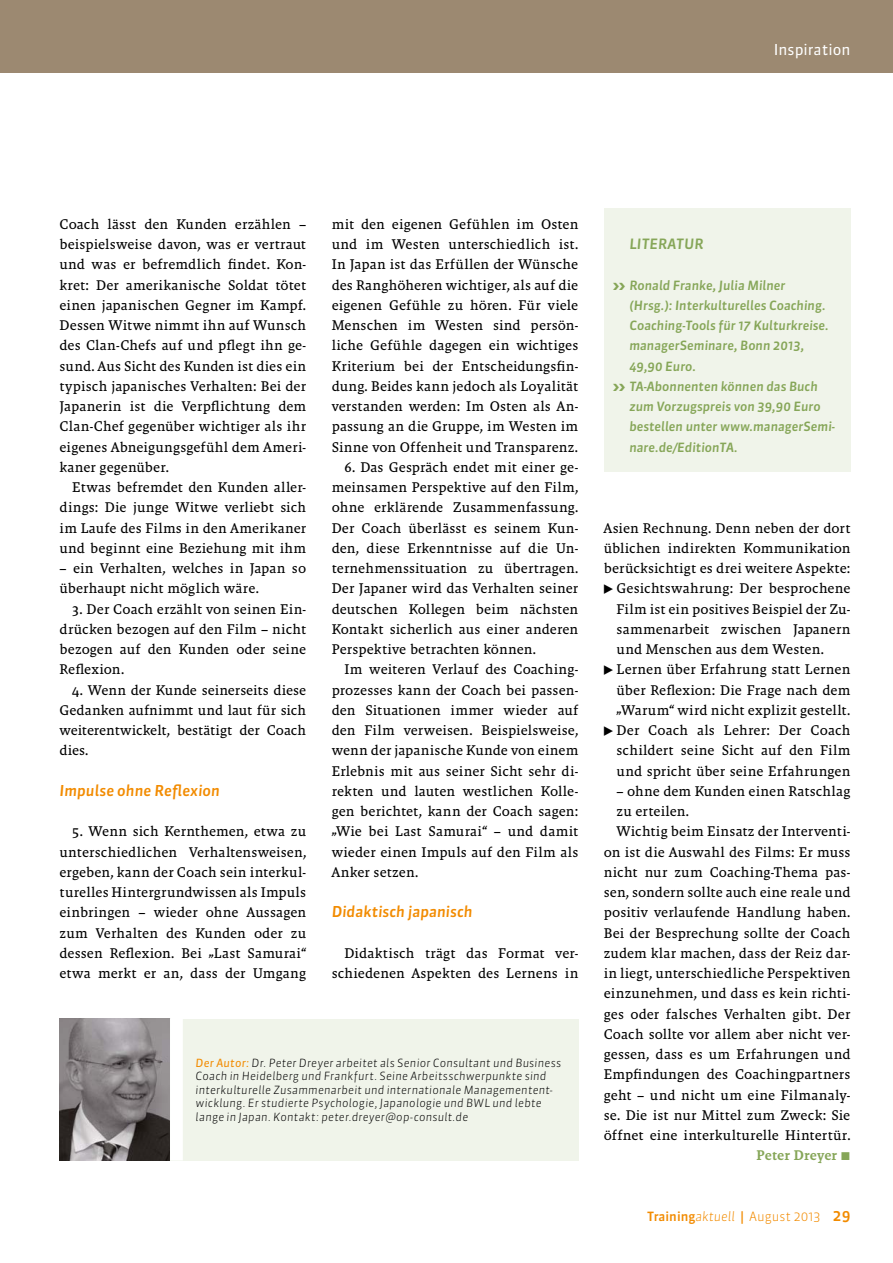
<style>
.page{position:relative;width:893px;height:1263px;background:#fff}
.page>*{position:absolute;margin:0;border:0;box-sizing:border-box;transform-origin:0 0}
.t1{font:italic 500 15px "Sanuk OT";letter-spacing:.005em;color:#f28b00}
.t2{font:15px "Sanuk OT";color:#fff}
.t3{font:14.25px/20.2px "Malaga Reg";letter-spacing:.005em;color:#000;text-align:justify}
.t4{font:14.25px "Malaga Med";letter-spacing:.005em;color:#86a658}
.t5{font:italic 500 14.25px "Sanuk OT";color:#86a658}
.t6{font:italic 500 12.75px "Sanuk OT";color:#86a658}
.t7{font:300 12.75px "Sanuk OT";color:#f28b00}
.t8{font:italic 300 11.25px/13.5px "Sanuk OT";letter-spacing:.015em;color:#000}
.s1{font-weight:400;color:#f28b00}
.s2{font-weight:900;font-style:normal;font-size:13.5px}
.s3{font-weight:500}
.s4{font-style:italic}
.s5{font-weight:500;font-size:15px}
</style>
<div class="page">
<div style="left:0;top:0;width:893px;height:72px;background:#9c8971"></div>
<img style="left:60px;top:1018px;width:110px;height:142px">
<div style="left:170px;top:1019px;width:408px;height:141px;background:#f0f4ea"></div>
<div style="left:170px;top:990px;width:13px;height:170px;background:#fff"></div>
<div style="left:604px;top:209px;width:246px;height:263px;background:#f0f4ea"></div>
<p class="t2" style="left:774px;top:41px;width:78px">Inspiration</p>
<p class="t3" style="left:60px;top:214px;width:248px">Coach lässt den Kunden erzählen – beispielsweise davon, was er vertraut und was er befremdlich findet. Kon&shy;kret: Der amerikanische Soldat tötet einen japanischen Gegner im Kampf.<br>Dessen Witwe nimmt ihn auf Wunsch des Clan-Chefs auf und pflegt ihn ge&shy;sund. Aus Sicht des Kunden ist dies ein typisch japanisches Verhalten: Bei der Japanerin ist die Verpflichtung dem Clan-Chef gegenüber wichtiger als ihr eigenes Abneigungsgefühl dem Ameri&shy;kaner gegenüber.</p>
<p class="t3" style="left:60px;top:477px;width:248px;text-indent:13px">Etwas befremdet den Kunden aller&shy;dings: Die junge Witwe verliebt sich im Laufe des Films in den Amerikaner und beginnt eine Beziehung mit ihm</p>
<p class="t3" style="left:60px;top:558px;width:248px">– ein Verhalten, welches in Japan so überhaupt nicht möglich wäre.</p>
<p class="t3" style="left:60px;top:599px;width:248px;text-indent:13px">3. Der Coach erzählt von seinen Ein&shy;drücken bezogen auf den Film – nicht bezogen auf den Kunden oder seine Reflexion.</p>
<p class="t3" style="left:60px;top:680px;width:248px;text-indent:13px">4. Wenn der Kunde seinerseits diese Gedanken aufnimmt und laut für sich weiterentwickelt, bestätigt der Coach dies.</p>
<p class="t1" style="left:60px;top:781px;width:162px">Impulse ohne Reflexion</p>
<p class="t3" style="left:60px;top:821px;width:248px;text-indent:13px">5. Wenn sich Kernthemen, etwa zu unterschiedlichen Verhaltensweisen, ergeben, kann der Coach sein interkul&shy;turelles Hintergrundwissen als Impuls einbringen – wieder ohne Aussagen zum Verhalten des Kunden oder zu dessen Reflexion. Bei „Last Samurai“ etwa merkt er an, dass der Umgang</p>
<p class="t3" style="left:332px;top:214px;width:248px">mit den eigenen Gefühlen im Osten und im Westen unterschiedlich ist.<br>In Japan ist das Erfüllen der Wünsche des Ranghöheren wichtiger, als auf die eigenen Gefühle zu hören. Für viele Menschen im Westen sind persön&shy;liche Gefühle dagegen ein wichtiges Kriterium bei der Entscheidungsfin&shy;dung. Beides kann jedoch als Loyalität verstanden werden: Im Osten als An&shy;passung an die Gruppe, im Westen im Sinne von Offenheit und Transparenz.</p>
<p class="t3" style="left:332px;top:457px;width:248px;text-indent:13px">6. Das Gespräch endet mit einer ge&shy;meinsamen Perspektive auf den Film, ohne erklärende Zusammenfassung.<br>Der Coach überlässt es seinem Kun&shy;den, diese Erkenntnisse auf die Un&shy;ternehmenssituation zu übertragen.<br>Der Japaner wird das Verhalten seiner deutschen Kollegen beim nächsten Kontakt sicherlich aus einer anderen Perspektive betrachten können.</p>
<p class="t3" style="left:332px;top:659px;width:248px;text-indent:13px">Im weiteren Verlauf des Coaching&shy;prozesses kann der Coach bei passen&shy;den Situationen immer wieder auf den Film verweisen. Beispielsweise, wenn der japanische Kunde von einem Erlebnis mit aus seiner Sicht sehr di&shy;rekten und lauten westlichen Kolle&shy;gen berichtet, kann der Coach sagen: „Wie bei Last Samurai“ – und damit wieder einen Impuls auf den Film als Anker setzen.</p>
<p class="t1" style="left:332px;top:903px;width:143px">Didaktisch japanisch</p>
<p class="t3" style="left:332px;top:943px;width:248px;text-align:right">Didaktisch trägt das Format ver&shy;schiedenen Aspekten des Lernens in</p>
<p class="t8" style="left:196px;top:1056px;width:367px"><span class="s1">Der Autor:</span> Dr. Peter Dreyer arbeitet als Senior Consultant und Business Coach in Heidelberg und Frankfurt. Seine Arbeitsschwerpunkte sind interkulturelle Zusammenarbeit und internationale Managementent&shy;wicklung. Er studierte Psychologie, Japanologie und BWL und lebte lange in Japan. Kontakt: peter.dreyer@op-consult.de</p>
<p class="t5" style="left:629px;top:235px;width:30px">Litera</p>
<p class="t5" style="left:676px;top:235px;width:25px">tur</p>
<p class="t6" style="left:612px;top:277px;width:175px"><span class="s2">&gt;&gt;</span> Ronald Franke, Julia Milner</p>
<p class="t6" style="left:629px;top:297px;width:198px">(Hrsg.): Interkulturelles Coaching.</p>
<p class="t6" style="left:629px;top:318px;width:201px">Coaching-Tools für 17 Kulturkreise.</p>
<p class="t6" style="left:629px;top:338px;width:176px">managerSeminare, Bonn 2013,</p>
<p class="t6" style="left:629px;top:358px;width:68px">49,90 Euro.</p>
<p class="t6" style="left:612px;top:378px;width:207px"><span class="s2">&gt;&gt;</span> TA-Abonnenten können das Buch</p>
<p class="t6" style="left:629px;top:398px;width:193px">zum Vorzugspreis von 39,90 Euro</p>
<p class="t6" style="left:629px;top:419px;width:207px">bestellen unter www.managerSemi-</p>
<p class="t6" style="left:629px;top:439px;width:110px">nare.de/EditionTA.</p>
<p class="t3" style="left:604px;top:518px;width:248px">Asien Rechnung. Denn neben der dort</p>
<p class="t3" style="left:604px;top:538px;width:248px">üblichen indirekten Kommunikation</p>
<p class="t3" style="left:604px;top:558px;width:248px">berücksichtigt es drei weitere Aspekte:</p>
<p class="t3" style="left:617px;top:578px;width:235px">Gesichtswahrung: Der besprochene</p>
<p class="t3" style="left:617px;top:599px;width:235px">Film ist ein positives Beispiel der Zu-</p>
<p class="t3" style="left:617px;top:619px;width:235px">sammenarbeit zwischen Japanern</p>
<p class="t3" style="left:617px;top:639px;width:209px">und Menschen aus dem Westen.</p>
<p class="t3" style="left:617px;top:659px;width:235px">Lernen über Erfahrung statt Lernen</p>
<p class="t3" style="left:617px;top:680px;width:235px">über Reflexion: Die Frage nach dem</p>
<p class="t3" style="left:617px;top:700px;width:235px">„Warum“ wird nicht explizit gestellt.</p>
<p class="t3" style="left:617px;top:720px;width:235px">Der Coach als Lehrer: Der Coach</p>
<p class="t3" style="left:617px;top:740px;width:235px">schildert seine Sicht auf den Film</p>
<p class="t3" style="left:617px;top:761px;width:235px">und spricht über seine Erfahrungen</p>
<p class="t3" style="left:617px;top:781px;width:235px">– ohne dem Kunden einen Ratschlag</p>
<p class="t3" style="left:617px;top:801px;width:74px">zu erteilen.</p>
<p class="t3" style="left:617px;top:821px;width:235px">Wichtig beim Einsatz der Interventi-</p>
<p class="t3" style="left:604px;top:842px;width:248px">on ist die Auswahl des Films: Er muss</p>
<p class="t3" style="left:604px;top:862px;width:248px">nicht nur zum Coaching-Thema pas-</p>
<p class="t3" style="left:604px;top:882px;width:248px">sen, sondern sollte auch eine reale und</p>
<p class="t3" style="left:604px;top:902px;width:248px">positiv verlaufende Handlung haben.</p>
<p class="t3" style="left:604px;top:923px;width:248px">Bei der Besprechung sollte der Coach</p>
<p class="t3" style="left:604px;top:943px;width:248px">zudem klar machen, dass der Reiz dar-</p>
<p class="t3" style="left:604px;top:963px;width:248px">in liegt, unterschiedliche Perspektiven</p>
<p class="t3" style="left:604px;top:983px;width:248px">einzunehmen, und dass es kein richti-</p>
<p class="t3" style="left:604px;top:1004px;width:248px">ges oder falsches Verhalten gibt. Der</p>
<p class="t3" style="left:604px;top:1024px;width:248px">Coach sollte vor allem aber nicht ver-</p>
<p class="t3" style="left:604px;top:1044px;width:248px">gessen, dass es um Erfahrungen und</p>
<p class="t3" style="left:604px;top:1064px;width:248px">Empfindungen des Coachingpartners</p>
<p class="t3" style="left:604px;top:1085px;width:248px">geht – und nicht um eine Filmanaly-</p>
<p class="t3" style="left:604px;top:1105px;width:248px">se. Die ist nur Mittel zum Zweck: Sie</p>
<p class="t3" style="left:604px;top:1125px;width:248px">öffnet eine interkulturelle Hintertür.</p>
<p class="t4" style="left:757px;top:1147px;width:82px">Peter Dreyer</p>
<p class="t7" style="left:647px;top:1209px;width:205px"><span class="s3">Training</span><span class="s4">aktuell</span> <span class="s3">|</span> August 2013 <span class="s5">29</span></p>
</div>
